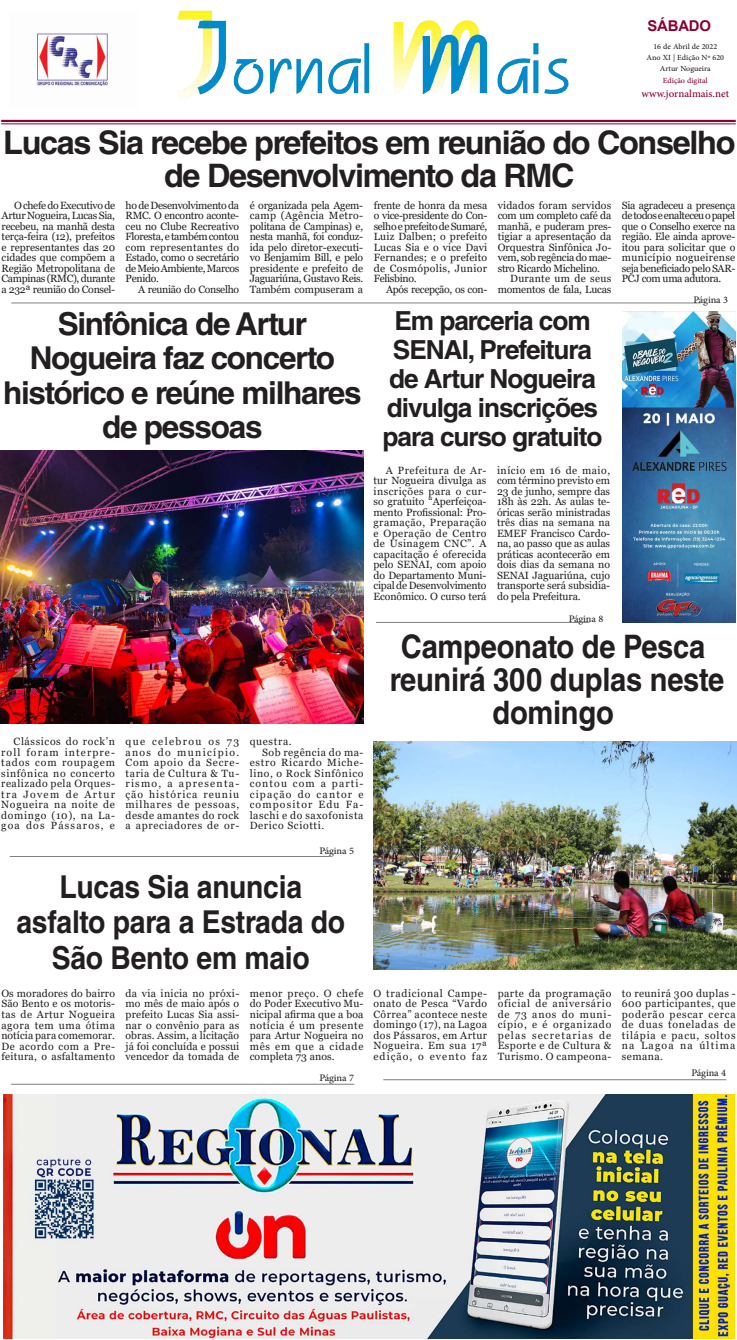
<style>
.page{position:relative;width:737px;height:1340px;background:#fff}
.page>*{position:absolute;margin:0;border:0;box-sizing:border-box;transform-origin:0 0}
.t1{font:700 32.38px/33.2px "Helvetica LT Std";letter-spacing:-.04em;color:#231f20;text-align:center}
.t2{font:700 32.38px/33.2px "Helvetica LT Std";letter-spacing:-.01em;color:#231f20;text-align:center;scale:.9 1}
.t3{font:700 31.5px/34.1px "Helvetica LT Std";letter-spacing:-.04em;color:#231f20;text-align:center}
.t4{font:700 31.5px/35.9px "Helvetica LT Std";letter-spacing:-.01em;color:#231f20;text-align:center;scale:.9 1}
.t5{font:700 26.25px/28.9px "Helvetica";letter-spacing:-.04em;color:#231f20;text-align:center}
.t6{font:14.88px "Adobe Arabic";color:#8b012f}
.t7{font:700 14.88px "Arial";letter-spacing:-.015em;color:#8b012f}
.t8{font:14px "Adobe Arabic";letter-spacing:-.01em;color:#231f20}
.t9{font:10.94px/11.4px "Adobe Arabic";color:#231f20;text-align:center}
.t10{font:10.94px "Adobe Arabic";color:#8b012f}
.t11{font:10.5px/10.5px "Georgia";letter-spacing:.01em;color:#231f20;text-align:justify}
.t12{font:10.5px "Georgia";letter-spacing:.06em;color:#231f20}
.t13{font:10.5px "Georgia";letter-spacing:-.03em;color:#231f20}
.t14{font:10.5px/10.5px "Georgia";letter-spacing:-.02em;color:#231f20;text-align:right}
.t15{font:10.5px "Georgia";letter-spacing:.05em;color:#231f20}
.t16{font:10.5px "Georgia";letter-spacing:.07em;color:#231f20}
.t17{font:10.5px "Georgia";letter-spacing:.045em;color:#231f20}
.t18{font:10.5px "Georgia";letter-spacing:.1em;color:#231f20}
.t19{font:10.5px "Georgia";letter-spacing:.11em;color:#231f20}
.t20{font:10.5px "Georgia";letter-spacing:.105em;color:#231f20}
</style>
<div class="page">
<hr style="left:1px;top:120px;width:734px;height:2px;background:#8b012f">
<hr style="left:1px;top:123px;width:734px;height:1px;background:#8b012f">
<img style="left:177px;top:10px;width:392px;height:88px">
<img style="left:36px;top:33px;width:72px;height:54px">
<hr style="left:11px;top:303px;width:689px;height:1px;background:#7f7f7f">
<hr style="left:10px;top:856px;width:320px;height:1px;background:#7f7f7f">
<hr style="left:376px;top:622px;width:213px;height:1px;background:#7f7f7f">
<hr style="left:383px;top:1079px;width:343px;height:1px;background:#7f7f7f">
<img style="left:3px;top:1094px;width:731px;height:244px">
<hr style="left:11px;top:1084px;width:343px;height:1px;background:#7f7f7f">
<img style="left:622px;top:311px;width:113px;height:311px">
<img style="left:373px;top:741px;width:364px;height:228px">
<img style="left:0;top:450px;width:363px;height:273px">
<h3 class="t7" style="left:647px;top:15px;width:65px">SÁBADO</h3>
<p class="t9" style="left:646px;top:39px;width:79px">16 de Abril de 2022<br>Ano XI | Edição Nº 620<br>Artur Nogueira</p>
<p class="t10" style="left:663px;top:73px;width:46px">Edição digital</p>
<h3 class="t6" style="left:641px;top:83px;width:89px">www.jornalmais.net</h3>
<h1 class="t1" style="left:3px;top:125px;width:733px">Lucas Sia recebe prefeitos em reunião do Conselho de Desenvolvimento da RMC</h1>
<p class="t11" style="left:2px;top:200px;width:115px;text-indent:12px">O chefe do Executivo de Artur Nogueira, Lucas Sia, recebeu, na manhã desta terça-feira (12), prefeitos e representantes das 20 cidades que compõem a Região Metropolitana de Campinas (RMC), durante a 232ª reunião do Consel-</p>
<p class="t11" style="left:126px;top:200px;width:115px">ho de Desenvolvimento da RMC. O encontro aconte&shy;ceu no Clube Recreativo Floresta, e também contou com representantes do Estado, como o secretário de Meio Ambiente, Marcos Penido.</p>
<p class="t11" style="left:250px;top:200px;width:115px">é organizada pela Agem&shy;camp (Agência Metro&shy;politana de Campinas) e, nesta manhã, foi conduz&shy;ida pelo diretor-executi&shy;vo Benjamim Bill, e pelo presidente e prefeito de Jaguariúna, Gustavo Reis.<br>Também compuseram a</p>
<p class="t11" style="left:374px;top:200px;width:115px">frente de honra da mesa o vice-presidente do Con&shy;selho e prefeito de Sumaré, Luiz Dalben; o prefeito Lucas Sia e o vice Davi Fernandes; e o prefeito de Cosmópolis, Junior Felisbino.</p>
<p class="t11" style="left:498px;top:200px;width:115px">vidados foram servidos com um completo café da manhã, e puderam pres&shy;tigiar a apresentação da Orquestra Sinfônica Jo&shy;vem, sob regência do mae&shy;stro Ricardo Michelino.</p>
<p class="t14" style="left:498px;top:274px;width:115px">Durante um de seus momentos de fala, Lucas</p>
<p class="t11" style="left:622px;top:200px;width:115px">Sia agradeceu a presença de todos e enalteceu o papel que o Conselho exerce na região. Ele ainda aprove&shy;itou para solicitar que o município nogueirense seja beneficiado pelo SAR-PCJ com uma adutora.</p>
<p class="t13" style="left:138px;top:283px;width:103px">A reunião do Conselho</p>
<p class="t13" style="left:386px;top:283px;width:103px">Após recepção, os con-</p>
<h3 class="t8" style="left:693px;top:290px;width:36px">Página 3</h3>
<h2 class="t3" style="left:3px;top:306px;width:360px">Sinfônica de Artur<br>Nogueira faz concerto histórico e reúne milhares de pessoas</h2>
<p class="t11" style="left:1px;top:736px;width:115px;text-indent:12px">Clássicos do rock’n roll foram interpre&shy;tados com roupagem sinfônica no concerto realizado pela Orques&shy;tra Jovem de Artur Nogueira na noite de domingo (10), na La&shy;goa dos Pássaros, e</p>
<p class="t11" style="left:125px;top:736px;width:115px">que celebrou os 73 anos do município.<br>Com apoio da Secre&shy;taria de Cultura &amp; Tu&shy;rismo, a apresenta&shy;ção histórica reuniu milhares de pessoas, desde amantes do rock a apreciadores de or-</p>
<p class="t12" style="left:250px;top:735px;width:43px">questra.</p>
<p class="t17" style="left:262px;top:746px;width:103px">Sob regência do ma-</p>
<p class="t16" style="left:250px;top:756px;width:115px">estro Ricardo Miche-</p>
<p class="t12" style="left:250px;top:767px;width:115px">lino, o Rock Sinfônico</p>
<p class="t18" style="left:250px;top:777px;width:115px">contou com a parti-</p>
<p class="t19" style="left:250px;top:788px;width:115px">cipação do cantor e</p>
<p class="t20" style="left:250px;top:798px;width:115px">compositor Edu Fa-</p>
<p class="t15" style="left:250px;top:809px;width:115px">laschi e do saxofonista</p>
<p class="t12" style="left:250px;top:819px;width:76px">Derico Sciotti.</p>
<h3 class="t8" style="left:319px;top:841px;width:36px">Página 5</h3>
<h2 class="t4" style="left:16px;top:868px;width:367px">Lucas Sia anuncia asfalto para a Estrada do<br>São Bento em maio</h2>
<p class="t11" style="left:1px;top:988px;width:115px">Os moradores do bairro São Bento e os motoris&shy;tas de Artur Nogueira agora tem uma ótima notícia para comemorar.<br>De acordo com a Pre&shy;feitura, o asfaltamento</p>
<p class="t11" style="left:125px;top:988px;width:115px">da via inicia no próxi&shy;mo mês de maio após o prefeito Lucas Sia assi&shy;nar o convênio para as obras. Assim, a licitação já foi concluída e possui vencedor da tomada de</p>
<p class="t11" style="left:250px;top:988px;width:115px">menor preço. O chefe do Poder Executivo Mu&shy;nicipal afirma que a boa notícia é um presente para Artur Nogueira no mês em que a cidade completa 73 anos.</p>
<h3 class="t8" style="left:319px;top:1067px;width:36px">Página 7</h3>
<h3 class="t5" style="left:382px;top:306px;width:221px">Em parceria com<br>SENAI, Prefeitura de Artur Nogueira divulga inscrições para curso gratuito</h3>
<p class="t11" style="left:373px;top:465px;width:115px;text-indent:12px">A Prefeitura de Ar&shy;tur Nogueira divulga as inscrições para o cur&shy;so gratuito “Aperfeiçoa&shy;mento Profissional: Pro&shy;gramação, Preparação e Operação de Centro de Usinagem CNC”. A capacitação é oferecida pelo SENAI, com apoio do Departamento Muni&shy;cipal de Desenvolvimento Econômico. O curso terá</p>
<p class="t11" style="left:497px;top:465px;width:115px">início em 16 de maio, com término previsto em 23 de junho, sempre das 18h às 22h. As aulas te&shy;óricas serão ministradas três dias na semana na EMEF Francisco Cardo&shy;na, ao passo que as aulas práticas acontecerão em dois dias da semana no SENAI Jaguariúna, cujo transporte será subsidia&shy;do pela Prefeitura.</p>
<h1 class="t2" style="left:390px;top:629px;width:373px">Campeonato de Pesca reunirá 300 duplas neste domingo</h1>
<h3 class="t8" style="left:568px;top:609px;width:36px">Página 8</h3>
<p class="t11" style="left:373px;top:988px;width:115px">O tradicional Campe&shy;onato de Pesca “Vardo Côrrea” acontece neste domingo (17), na Lagoa dos Pássaros, em Artur Nogueira. Em sua 17ª edição, o evento faz</p>
<p class="t11" style="left:497px;top:988px;width:115px">parte da programação oficial de aniversário de 73 anos do muni&shy;cípio, e é organizado pelas secretarias de Esporte e de Cultura &amp; Turismo. O campeona-</p>
<p class="t11" style="left:622px;top:988px;width:115px">to reunirá 300 duplas - 600 participantes, que poderão pescar cerca de duas toneladas de tilápia e pacu, soltos na Lagoa na última semana.</p>
<h3 class="t8" style="left:691px;top:1063px;width:36px">Página 4</h3>
</div>
